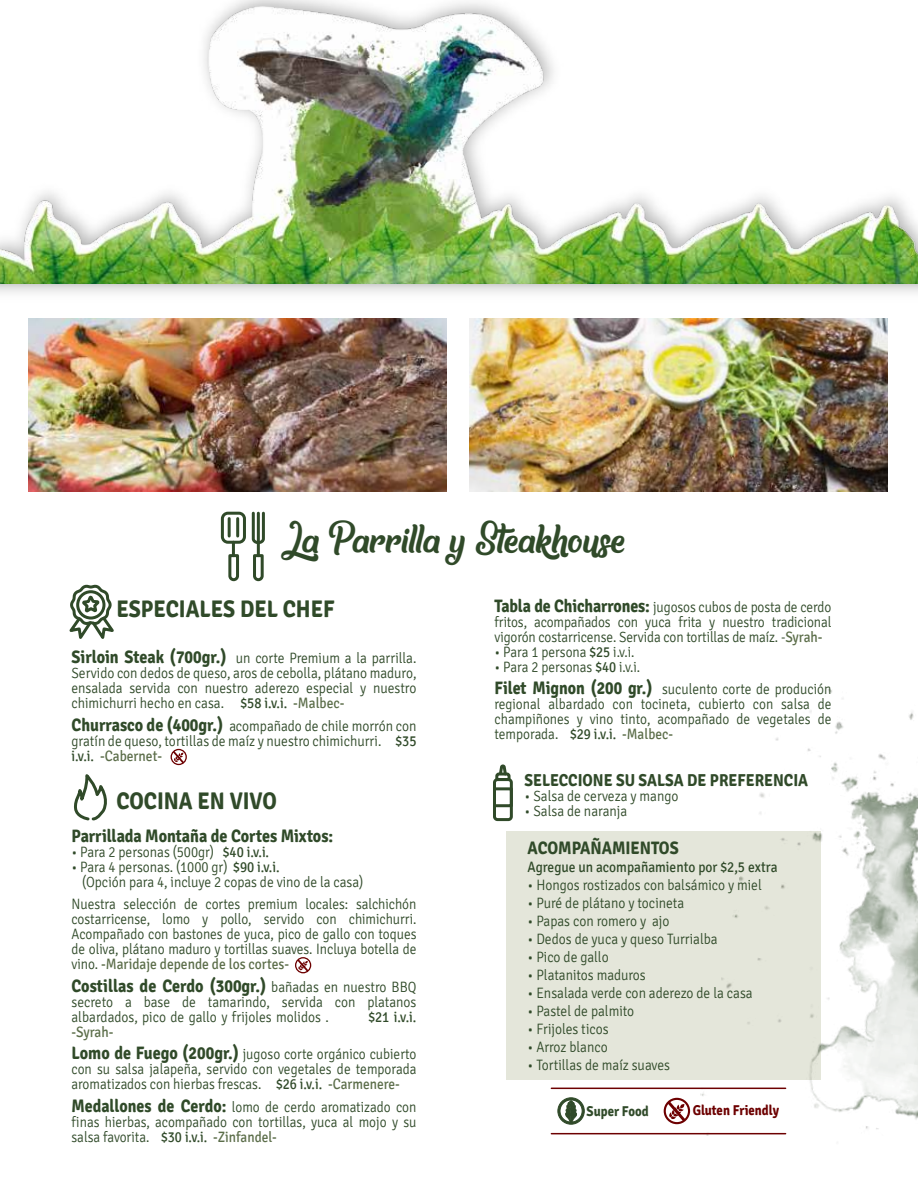
<style>
.page{position:relative;width:918px;height:1188px;background:#fff}
.page>*{position:absolute;margin:0;border:0;box-sizing:border-box;transform-origin:0 0}
.t1{font:45px "Another day in Paradise";color:#304a29}
.t2{font:700 24px "Signika";color:#304a29;scale:.9 1}
.t3{font:700 18px "Signika";letter-spacing:-.005em;color:#304a29;scale:.9 1}
.t4{font:700 17.25px "Signika";color:#304a29;scale:.9 1}
.t5{font:300 15px/15px "Signika";color:#304a29;text-align:justify;scale:.89 1}
.t6{font:300 15px/15px "Signika";color:#304a29;text-align:justify;scale:.9 1}
.t7{font:15px "Signika";color:#304a29;scale:.9 1}
.t8{font:700 14.25px "Signika";color:#6d0001;scale:.9 1}
.t9{font:700 14.25px "Signika";color:#304a29;scale:.9 1}
.s1{font-weight:700;font-size:18px}
.s2{font-weight:400}
.s3{font-weight:400;color:#5b6d49}
.s4{font-weight:300;font-size:15px}
</style>
<div class="page">
<svg style="left:228px;top:553px;width:11px;height:29px"></svg>
<div style="left:221px;top:512px;width:25px;height:32px;border:3px solid #304a29;border-radius:6px"></div>
<hr style="left:228px;top:519px;width:3px;height:17px;background:#304a29">
<hr style="left:236px;top:519px;width:3px;height:17px;background:#304a29">
<hr style="left:232px;top:542px;width:3px;height:14px;background:#304a29">
<svg style="left:253px;top:553px;width:11px;height:29px"></svg>
<svg style="left:251px;top:511px;width:14px;height:35px"></svg>
<hr style="left:257px;top:513px;width:3px;height:43px;background:#304a29">
<div style="left:493px;top:778px;width:20px;height:43px;border:3px solid #304a29;border-radius:3px"></div>
<svg style="left:494px;top:764px;width:18px;height:19px"></svg>
<div style="left:493px;top:787px;width:20px;height:20px;border:3px solid #304a29"></div>
<svg style="left:69px;top:584px;width:45px;height:55px"></svg>
<svg style="left:74px;top:774px;width:33px;height:47px"></svg>
<svg style="left:171px;top:749px;width:16px;height:16px"></svg>
<div style="left:506px;top:831px;width:314px;height:249px;background:#e4e6da"></div>
<img style="left:28px;top:318px;width:418px;height:173px">
<img style="left:469px;top:318px;width:418px;height:173px">
<svg style="left:295px;top:957px;width:16px;height:16px"></svg>
<img style="left:693px;top:689px;width:225px;height:447px">
<svg style="left:0;top:283px;width:918px;height:10px"></svg>
<img style="left:0;top:6px;width:918px;height:277px">
<svg style="left:558px;top:1097px;width:27px;height:28px"></svg>
<svg style="left:664px;top:1098px;width:26px;height:26px"></svg>
<hr style="left:551px;top:1088px;width:235px;height:1px;background:#6d0001">
<hr style="left:551px;top:1133px;width:235px;height:1px;background:#6d0001">
<h1 class="t1" style="left:281px;top:514px;width:346px">La Parrilla y Steakhouse</h1>
<h2 class="t2" style="left:117px;top:594px;width:244px">ESPECIALES DEL CHEF</h2>
<p class="t6" style="left:72px;top:651px;width:385px"><span class="s1">Sirloin Steak (700gr.)</span> un corte Premium a la parrilla.<br>Servido con dedos de queso, aros de cebolla, plátano maduro, ensalada servida con nuestro aderezo especial y nuestro chimichurri hecho en casa. <span class="s2">$58 i.v.i.</span> <span class="s3">-Malbec-</span></p>
<p class="t6" style="left:71px;top:719px;width:385px"><span class="s1">Churrasco de (400gr.)</span> acompañado de chile morrón con gratín de queso, tortillas de maíz y nuestro chimichurri. <span class="s2">$35 i.v.i.</span> <span class="s3">-Cabernet-</span></p>
<h2 class="t2" style="left:117px;top:786px;width:180px">COCINA EN VIVO</h2>
<p class="t3" style="left:72px;top:825px;width:292px">Parrillada Montaña de Cortes Mixtos:</p>
<p class="t6" style="left:72px;top:845px;width:221px">• Para 2 personas (500gr) <span class="s2">$40 i.v.i.</span></p>
<p class="t6" style="left:82px;top:860px;width:314px;text-indent:-11px">• Para 4 personas. (1000 gr) <span class="s2">$90 i.v.i.<br></span>(Opción para 4, incluye 2 copas de vino de la casa)</p>
<p class="t5" style="left:72px;top:897px;width:389px">Nuestra selección de cortes premium locales: salchichón costarricense, lomo y pollo, servido con chimichurri.<br>Acompañado con bastones de yuca, pico de gallo con toques de oliva, plátano maduro y tortillas suaves. Incluya botella de vino. <span class="s3">-Maridaje depende de los cortes-</span></p>
<p class="t3" style="left:72px;top:975px;width:385px">Costillas de Cerdo (300gr.) <span class="s4">bañadas en nuestro BBQ</span></p>
<p class="t6" style="left:72px;top:995px;width:385px">secreto a base de tamarindo, servida con platanos albardados, pico de gallo y frijoles molidos .</p>
<p class="t5" style="left:495px;top:600px;width:380px"><span class="s1">Tabla de Chicharrones:</span> jugosos cubos de posta de cerdo fritos, acompañados con yuca frita y nuestro tradicional vigorón costarricense. Servida con tortillas de maíz. -<span class="s3">Syrah-</span></p>
<p class="t5" style="left:495px;top:645px;width:159px">• Para 1 persona <span class="s2">$25</span> i.v.i.</p>
<p class="t5" style="left:495px;top:656px;width:380px;line-height:22.5px">• Para 2 personas <span class="s2">$40</span> i.v.i.<br><span class="s1">Filet Mignon (200 gr.)</span> suculento corte de produción</p>
<p class="t5" style="left:495px;top:697px;width:380px">regional albardado con tocineta, cubierto con salsa de champiñones y vino tinto, acompañado de vegetales de temporada. <span class="s2">$29 i.v.i.</span> <span class="s3">-Malbec-</span></p>
<p class="t4" style="left:525px;top:770px;width:317px">SELECCIONE SU SALSA DE PREFERENCIA</p>
<p class="t6" style="left:525px;top:789px;width:173px">• Salsa de cerveza y mango</p>
<p class="t6" style="left:525px;top:804px;width:116px">• Salsa de naranja</p>
<p class="t3" style="left:528px;top:838px;width:170px">ACOMPAÑAMIENTOS</p>
<p class="t7" style="left:528px;top:859px;width:279px">Agregue un acompañamiento por $2,5 extra</p>
<p class="t6" style="left:528px;top:878px;width:262px">• Hongos rostizados con balsámico y miel</p>
<p class="t6" style="left:528px;top:896px;width:176px">• Puré de plátano y tocineta</p>
<p class="t6" style="left:528px;top:914px;width:159px">• Papas con romero y ajo</p>
<p class="t6" style="left:528px;top:932px;width:213px">• Dedos de yuca y queso Turrialba</p>
<p class="t6" style="left:528px;top:950px;width:92px">• Pico de gallo</p>
<p class="t6" style="left:528px;top:968px;width:133px">• Platanitos maduros</p>
<p class="t6" style="left:528px;top:986px;width:252px">• Ensalada verde con aderezo de la casa</p>
<p class="t6" style="left:528px;top:1004px;width:120px">• Pastel de palmito</p>
<p class="t6" style="left:528px;top:1022px;width:92px">• Frijoles ticos</p>
<p class="t6" style="left:528px;top:1040px;width:91px">• Arroz blanco</p>
<p class="t6" style="left:528px;top:1058px;width:160px">• Tortillas de maíz suaves</p>
<p class="t9" style="left:587px;top:1103px;width:70px">Super Food</p>
<p class="t8" style="left:693px;top:1102px;width:98px">Gluten Friendly</p>
<p class="t7" style="left:368px;top:1008px;width:55px">$21 i.v.i.</p>
<p class="t5" style="left:72px;top:1021px;width:389px;line-height:22.5px"><span class="s3">-Syrah-<br></span><span class="s1">Lomo de Fuego (200gr.)</span> jugoso corte orgánico cubierto</p>
<p class="t5" style="left:72px;top:1062px;width:389px">con su salsa jalapeña, servido con vegetales de temporada aromatizados con hierbas frescas. <span class="s2">$26 i.v.i.</span> <span class="s3">-Carmenere-</span></p>
<p class="t5" style="left:71px;top:1100px;width:389px"><span class="s1">Medallones de Cerdo:</span> lomo de cerdo aromatizado con finas hierbas, acompañado con tortillas, yuca al mojo y su salsa favorita. <span class="s2">$30 i.v.i.</span> <span class="s3">-Zinfandel-</span></p>
</div>
